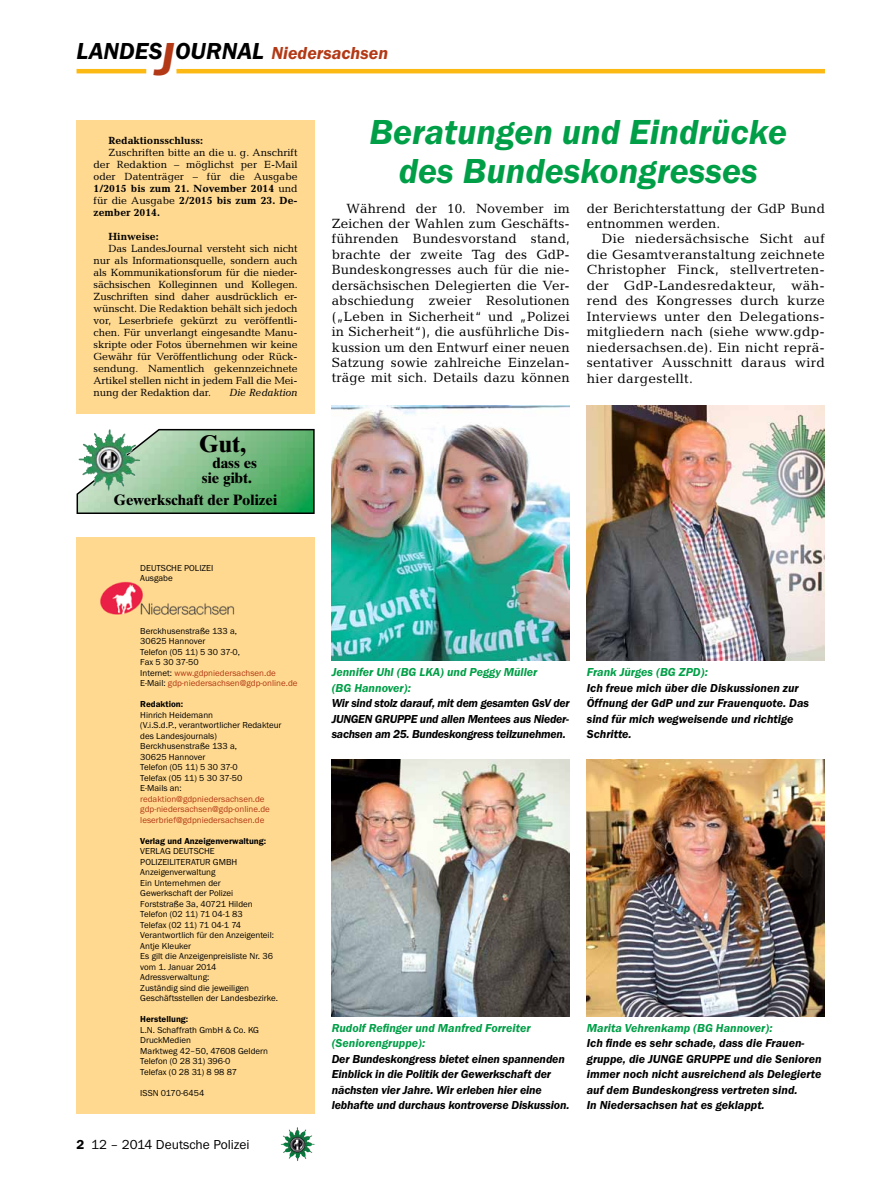
<style>
.page{position:relative;width:893px;height:1191px;background:#fff}
.page>*{position:absolute;margin:0;border:0;box-sizing:border-box;transform-origin:0 0}
.t1{font:italic 600 36px/39px "Franklin Gothic Itc T";color:#009f47;text-align:center}
.t2{font:24px "Times Ten Bold OV OXLKZA";color:#000}
.t3{font:italic 600 18px "Franklin Gothic Itc T";color:#b33916}
.t4{font:15px/15px "Times Ten Bold OV OXLKZA";color:#000}
.t5{font:13.5px/15.5px "Candida";letter-spacing:.01em;color:#000;text-align:justify}
.t6{font:13.5px "Franklin Gothic Itc T";color:#000}
.t7{font:italic 600 12px/15.5px "Franklin Gothic Itc T";letter-spacing:-.01em;color:#000}
.t8{font:italic 600 12px/15.5px "Franklin Gothic Itc T";color:#009f47}
.t9{font:10.5px/12px "Candida";letter-spacing:-.005em;color:#000;text-align:justify}
.t10{font:700 10.5px "Candida";color:#000}
.t11{font:italic 10.5px "Candida";letter-spacing:-.01em;color:#000}
.t12{font:9px/10.5px "Franklin Gothic Itc T";color:#000}
.t13{font:9px/10.5px "Franklin Gothic Itc T";color:#b33916}
.t14{font:600 9px "Franklin Gothic Itc T";color:#000}
.s1{font-size:24px;color:#000}
.s2{font-size:48px}
.s3{font-weight:700}
.s4{color:#b33916}
.s5{font-weight:600}
</style>
<div class="page">
<hr style="left:77px;top:69px;width:69px;height:4px;background:#fdb913">
<hr style="left:176px;top:69px;width:649px;height:4px;background:#fdb913">
<img style="left:281px;top:1128px;width:16px;height:24px">
<div style="left:77px;top:537px;width:238px;height:576px;background:#ffd990"></div>
<img style="left:100px;top:581px;width:135px;height:34px">
<div style="left:77px;top:120px;width:238px;height:293px;background:#ffd990"></div>
<svg style="left:77px;top:429px;width:238px;height:85px;background:#7bb786"></svg>
<img style="left:79px;top:429px;width:40px;height:62px">
<img style="left:332px;top:406px;width:238px;height:255px">
<img style="left:332px;top:759px;width:238px;height:257px">
<img style="left:587px;top:406px;width:238px;height:255px">
<img style="left:587px;top:759px;width:238px;height:257px">
<h3 class="t3" style="left:77px;top:42px;width:313px"><span class="s1">LANDES</span><span class="s2">J</span><span class="s1">OURNAL</span> Niedersachsen</h3>
<p class="t10" style="left:108px;top:134px;width:96px">Redaktionsschluss:</p>
<p class="t9" style="left:94px;top:146px;width:206px;text-indent:15px">Zuschriften bitte an die u. g. Anschrift der Redaktion – möglichst per E-Mail oder Datenträger – für die Ausgabe <span class="s3">1/2015 bis zum 21. November 2014</span> und für die Ausgabe <span class="s3">2/2015 bis zum 23. De&shy;zember 2014.</span></p>
<p class="t10" style="left:108px;top:230px;width:52px">Hinweise:</p>
<p class="t9" style="left:94px;top:242px;width:206px;text-indent:15px">Das LandesJournal versteht sich nicht nur als Informationsquelle, sondern auch als Kommunikationsforum für die nieder&shy;sächsischen Kolleginnen und Kollegen.<br>Zuschriften sind daher ausdrücklich er&shy;wünscht. Die Redaktion behält sich jedoch vor, Leserbriefe gekürzt zu veröffentli&shy;chen. Für unverlangt eingesandte Manu&shy;skripte oder Fotos übernehmen wir keine Gewähr für Veröffentlichung oder Rück&shy;sendung. Namentlich gekennzeichnete Artikel stellen nicht in jedem Fall die Mei&shy;nung der Redaktion dar.</p>
<p class="t11" style="left:229px;top:386px;width:70px">Die Redaktion</p>
<h2 class="t2" style="left:199px;top:429px;width:49px">Gut,</h2>
<h3 class="t4" style="left:202px;top:455px;width:57px;text-indent:10px">dass es sie gibt.</h3>
<h3 class="t4" style="left:114px;top:492px;width:165px">Gewerkschaft der Polizei</h3>
<p class="t12" style="left:140px;top:562px;width:75px">DEUTSCHE POLIZEI<br>Ausgabe</p>
<p class="t12" style="left:140px;top:625px;width:159px">Berckhusenstraße 133 a,<br>30625 Hannover<br>Telefon (05 11) 5 30 37-0,<br>Fax 5 30 37-50<br>Internet: <span class="s4">www.gdpniedersachsen.de<br></span>E-Mail: <span class="s4">gdp-niedersachsen@gdp-online.de</span></p>
<p class="t14" style="left:140px;top:699px;width:44px">Redaktion:</p>
<p class="t12" style="left:140px;top:709px;width:143px">Hinrich Heidemann<br>(V.i.S.d.P., verantwortlicher Redakteur des Landesjournals)<br>Berckhusenstraße 133 a,<br>30625 Hannover<br>Telefon (05 11) 5 30 37-0<br>Telefax (05 11) 5 30 37-50<br>E-Mails an:</p>
<p class="t13" style="left:140px;top:793px;width:131px">redaktion@gdpniedersachsen.de gdp-niedersachsen@gdp-online.de leserbrief@gdpniedersachsen.de</p>
<p class="t14" style="left:140px;top:835px;width:127px">Verlag und Anzeigenverwaltung:</p>
<p class="t12" style="left:140px;top:846px;width:139px">VERLAG DEUTSCHE<br>POLIZEILITERATUR GMBH<br>Anzeigenverwaltung<br>Ein Unternehmen der<br>Gewerkschaft der Polizei<br>Forststraße 3a, 40721 Hilden<br>Telefon (02 11) 71 04-1 83<br>Telefax (02 11) 71 04-1 74<br>Verantwortlich für den Anzeigenteil:<br>Antje Kleuker<br>Es gilt die Anzeigenpreisliste Nr. 36 vom 1. Januar 2014<br>Adressverwaltung:<br>Zuständig sind die jeweiligen<br>Geschäftsstellen der Landesbezirke.</p>
<p class="t14" style="left:140px;top:1014px;width:50px">Herstellung:</p>
<p class="t12" style="left:140px;top:1024px;width:129px">L.N. Schaffrath GmbH &amp; Co. KG<br>DruckMedien<br>Marktweg 42–50, 47608 Geldern<br>Telefon (0 28 31) 396-0<br>Telefax (0 28 31) 8 98 87</p>
<p class="t12" style="left:140px;top:1087px;width:65px">ISSN 0170-6454</p>
<h3 class="t6" style="left:77px;top:1136px;width:175px"><span class="s5">2</span> 12 – 2014 Deutsche Polizei</h3>
<h1 class="t1" style="left:370px;top:112px;width:419px">Beratungen und Eindrücke des Bundeskongresses</h1>
<p class="t5" style="left:332px;top:200px;width:240px;text-indent:15px">Während der 10. November im Zeichen der Wahlen zum Geschäfts&shy;führenden Bundesvorstand stand, brachte der zweite Tag des GdP-Bundeskongresses auch für die nie&shy;dersächsischen Delegierten die Ver&shy;abschiedung zweier Resolutionen („Leben in Sicherheit“ und „Polizei in Sicherheit“), die ausführliche Dis&shy;kussion um den Entwurf einer neuen Satzung sowie zahlreiche Einzelan&shy;träge mit sich. Details dazu können</p>
<h3 class="t5" style="left:587px;top:200px;width:240px">der Berichterstattung der GdP Bund entnommen werden.</h3>
<p class="t5" style="left:587px;top:231px;width:240px;text-indent:15px">Die niedersächsische Sicht auf die Gesamtveranstaltung zeichnete Christopher Finck, stellvertreten&shy;der GdP-Landesredakteur, wäh&shy;rend des Kongresses durch kurze Interviews unter den Delegations&shy;mitgliedern nach (siehe www.gdp&shy;niedersachsen.de). Ein nicht reprä&shy;sentativer Ausschnitt daraus wird hier dargestellt.</p>
<h3 class="t8" style="left:332px;top:664px;width:207px">Jennifer Uhl (BG LKA) und Peggy Müller (BG Hannover):</h3>
<h3 class="t7" style="left:332px;top:695px;width:240px;text-align:justify">Wir sind stolz darauf, mit dem gesamten GsV der JUNGEN GRUPPE und allen Mentees aus Nieder&shy;sachsen am 25. Bundeskongress teilzunehmen.</h3>
<h3 class="t8" style="left:587px;top:664px;width:123px">Frank Jürges (BG ZPD):</h3>
<h3 class="t7" style="left:587px;top:680px;width:224px">Ich freue mich über die Diskussionen zur<br>Öffnung der GdP und zur Frauenquote. Das sind für mich wegweisende und richtige<br>Schritte.</h3>
<h3 class="t8" style="left:332px;top:1019px;width:200px">Rudolf Refinger und Manfred Forreiter (Seniorengruppe):</h3>
<h3 class="t7" style="left:332px;top:1050px;width:239px">Der Bundeskongress bietet einen spannenden Einblick in die Politik der Gewerkschaft der nächsten vier Jahre. Wir erleben hier eine lebhafte und durchaus kontroverse Diskussion.</h3>
<h3 class="t8" style="left:587px;top:1019px;width:187px">Marita Vehrenkamp (BG Hannover):</h3>
<h3 class="t7" style="left:587px;top:1035px;width:236px">Ich finde es sehr schade, dass die Frauen&shy;gruppe, die JUNGE GRUPPE und die Senioren immer noch nicht ausreichend als Delegierte auf dem Bundeskongress vertreten sind.<br>In Niedersachsen hat es geklappt.</h3>
</div>
